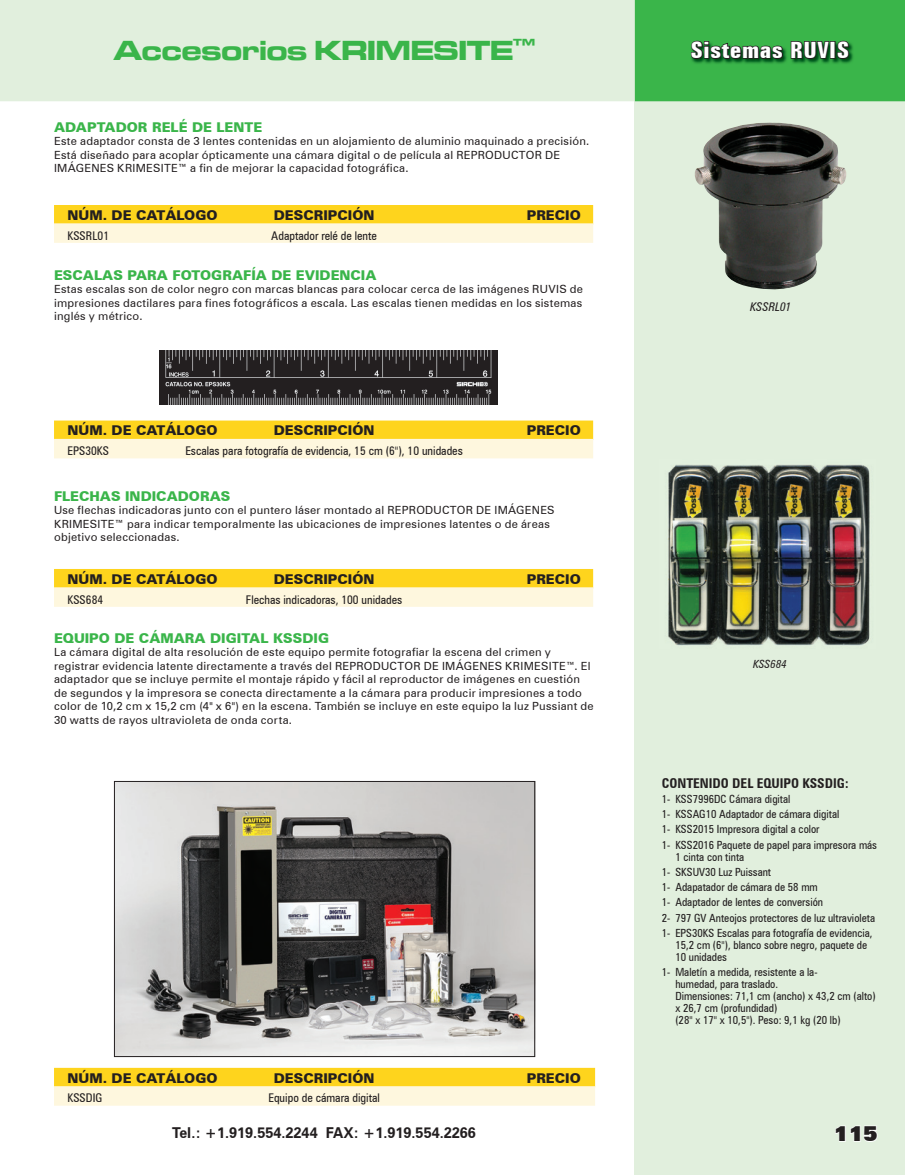
<style>
.page{position:relative;width:905px;height:1175px;background:#fff}
.page>*{position:absolute;margin:0;border:0;box-sizing:border-box;transform-origin:0 0}
.t1{font:28.5px "Microgramma D Bold Exte";color:#3ab54a}
.t2{font:700 extra-condensed 22.5px "Zurich BT";letter-spacing:.02em;color:#fff;scale:1.2 1}
.t3{font:900 21px "Zurich BT";color:#231f20}
.t4{font:700 15px "Zurich BT";color:#231f20}
.t5{font:900 13.5px "Zurich BT";color:#231f20}
.t6{font:900 13.5px "Zurich BT";color:#3ab54a}
.t7{font:700 condensed 13.5px "Zurich BT";color:#231f20}
.t8{font:condensed 12px "Zurich BT";color:#231f20}
.t9{font:italic condensed 12px "Zurich BT";letter-spacing:.005em;color:#231f20}
.t10{font:11.25px/13.5px "Zurich BT";letter-spacing:.02em;color:#231f20}
.t11{font:condensed 11.25px/15.1px "Zurich BT";color:#231f20}
.t12{font:italic condensed 11.25px "Zurich BT";letter-spacing:.005em;color:#231f20}
</style>
<div class="page">
<div style="left:0;top:0;width:634px;height:101px;background:#e1efdd"></div>
<div style="left:634px;top:88px;width:270px;height:1086px;background:#e1efdd"></div>
<svg style="left:835px;top:1125px;width:43px;height:17px"></svg>
<svg style="left:634px;top:0;width:270px;height:101px;background:#39aa48"></svg>
<img style="left:160px;top:351px;width:337px;height:54px">
<img style="left:668px;top:464px;width:202px;height:182px">
<img style="left:694px;top:123px;width:152px;height:166px">
<div style="left:54px;top:205px;width:539px;height:19px;background:#fed41d"></div>
<div style="left:54px;top:223px;width:539px;height:20px;background:#fef7de"></div>
<div style="left:54px;top:420px;width:539px;height:20px;background:#fed41d"></div>
<div style="left:54px;top:439px;width:539px;height:19px;background:#fef7de"></div>
<div style="left:54px;top:569px;width:539px;height:19px;background:#fed41d"></div>
<div style="left:54px;top:587px;width:539px;height:20px;background:#fef7de"></div>
<div style="left:54px;top:1067px;width:541px;height:20px;background:#fed41d"></div>
<div style="left:54px;top:1086px;width:541px;height:19px;background:#fef7de"></div>
<img style="left:116px;top:783px;width:417px;height:272px">
<div style="left:114px;top:781px;width:421px;height:276px;border:1px solid #231f20"></div>
<h1 class="t1" style="left:114px;top:31px;width:422px">Accesorios KRIMESITE<sup>™</sup></h1>
<p class="t6" style="left:54px;top:119px;width:210px">ADAPTADOR RELÉ DE LENTE</p>
<p class="t10" style="left:54px;top:134px;width:537px">Este adaptador consta de 3 lentes contenidas en un alojamiento de aluminio maquinado a precisión.<br>Está diseñado para acoplar ópticamente una cámara digital o de película al REPRODUCTOR DE<br>IMÁGENES KRIMESITE™ a fin de mejorar la capacidad fotográfica.</p>
<p class="t5" style="left:68px;top:207px;width:151px">NÚM. DE CATÁLOGO</p>
<p class="t5" style="left:274px;top:207px;width:102px">DESCRIPCIÓN</p>
<p class="t5" style="left:526px;top:207px;width:56px">PRECIO</p>
<p class="t8" style="left:68px;top:228px;width:43px">KSSRL01</p>
<p class="t8" style="left:271px;top:228px;width:107px">Adaptador relé de lente</p>
<p class="t6" style="left:54px;top:267px;width:324px">ESCALAS PARA FOTOGRAFÍA DE EVIDENCIA</p>
<p class="t10" style="left:54px;top:282px;width:530px;text-align:justify">Estas escalas son de color negro con marcas blancas para colocar cerca de las imágenes RUVIS de impresiones dactilares para fines fotográficos a escala. Las escalas tienen medidas en los sistemas inglés y métrico.</p>
<p class="t5" style="left:68px;top:422px;width:151px">NÚM. DE CATÁLOGO</p>
<p class="t5" style="left:274px;top:422px;width:102px">DESCRIPCIÓN</p>
<p class="t5" style="left:526px;top:422px;width:56px">PRECIO</p>
<p class="t8" style="left:68px;top:443px;width:43px">EPS30KS</p>
<p class="t8" style="left:185px;top:443px;width:279px">Escalas para fotografía de evidencia, 15 cm (6"), 10 unidades</p>
<p class="t6" style="left:54px;top:487px;width:178px">FLECHAS INDICADORAS</p>
<p class="t10" style="left:54px;top:503px;width:502px">Use flechas indicadoras junto con el puntero láser montado al REPRODUCTOR DE IMÁGENES<br>KRIMESITE™ para indicar temporalmente las ubicaciones de impresiones latentes o de áreas objetivo seleccionadas.</p>
<p class="t5" style="left:68px;top:570px;width:151px">NÚM. DE CATÁLOGO</p>
<p class="t5" style="left:274px;top:570px;width:102px">DESCRIPCIÓN</p>
<p class="t5" style="left:526px;top:570px;width:56px">PRECIO</p>
<p class="t8" style="left:68px;top:592px;width:37px">KSS684</p>
<p class="t8" style="left:246px;top:592px;width:158px">Flechas indicadoras, 100 unidades</p>
<p class="t6" style="left:54px;top:629px;width:277px">EQUIPO DE CÁMARA DIGITAL KSSDIG</p>
<p class="t10" style="left:54px;top:645px;width:541px">La cámara digital de alta resolución de este equipo permite fotografiar la escena del crimen y registrar evidencia latente directamente a través del REPRODUCTOR DE IMÁGENES KRIMESITE™. El adaptador que se incluye permite el montaje rápido y fácil al reproductor de imágenes en cuestión de segundos y la impresora se conecta directamente a la cámara para producir impresiones a todo color de 10,2 cm x 15,2 cm (4" x 6") en la escena. También se incluye en este equipo la luz Pussiant de 30 watts de rayos ultravioleta de onda corta.</p>
<p class="t5" style="left:68px;top:1069px;width:151px">NÚM. DE CATÁLOGO</p>
<p class="t5" style="left:274px;top:1069px;width:102px">DESCRIPCIÓN</p>
<p class="t5" style="left:526px;top:1069px;width:56px">PRECIO</p>
<p class="t8" style="left:68px;top:1090px;width:36px">KSSDIG</p>
<p class="t8" style="left:268px;top:1090px;width:113px">Equipo de cámara digital</p>
<h2 class="t2" style="left:690px;top:37px;width:134px">Sistemas RUVIS</h2>
<p class="t9" style="left:750px;top:299px;width:43px">KSSRL01</p>
<p class="t12" style="left:753px;top:656px;width:35px">KSS684</p>
<p class="t7" style="left:662px;top:774px;width:188px">CONTENIDO DEL EQUIPO KSSDIG:</p>
<p class="t11" style="left:662px;top:791px;width:217px">1- KSS7996DC Cámara digital<br>1- KSSAG10 Adaptador de cámara digital<br>1- KSS2015 Impresora digital a color<br>1- KSS2016 Paquete de papel para impresora más</p>
<p class="t11" style="left:662px;top:849px;width:215px;text-indent:14px">1 cinta con tinta<br>1- SKSUV30 Luz Puissant<br>1- Adapatador de cámara de 58 mm<br>1- Adaptador de lentes de conversión<br>2- 797 GV Anteojos protectores de luz ultravioleta 1- EPS30KS Escalas para fotografía de evidencia,</p>
<p class="t11" style="left:675px;top:938px;width:193px;line-height:12px">15,2 cm (6"), blanco sobre negro, paquete de<br>10 unidades</p>
<p class="t11" style="left:675px;top:966px;width:202px;line-height:12px;text-indent:-14px">1- Maletín a medida, resistente a la-<br>humedad, para traslado.<br>Dimensiones: 71,1 cm (ancho) x 43,2 cm (alto) x 26,7 cm (profundidad)<br>(28" x 17" x 10,5"). Peso: 9,1 kg (20 lb)</p>
<h3 class="t4" style="left:172px;top:1124px;width:305px">Tel.: +1.919.554.2244 FAX: +1.919.554.2266</h3>
<h3 class="t3" style="left:833px;top:1120px;width:46px">115</h3>
</div>
